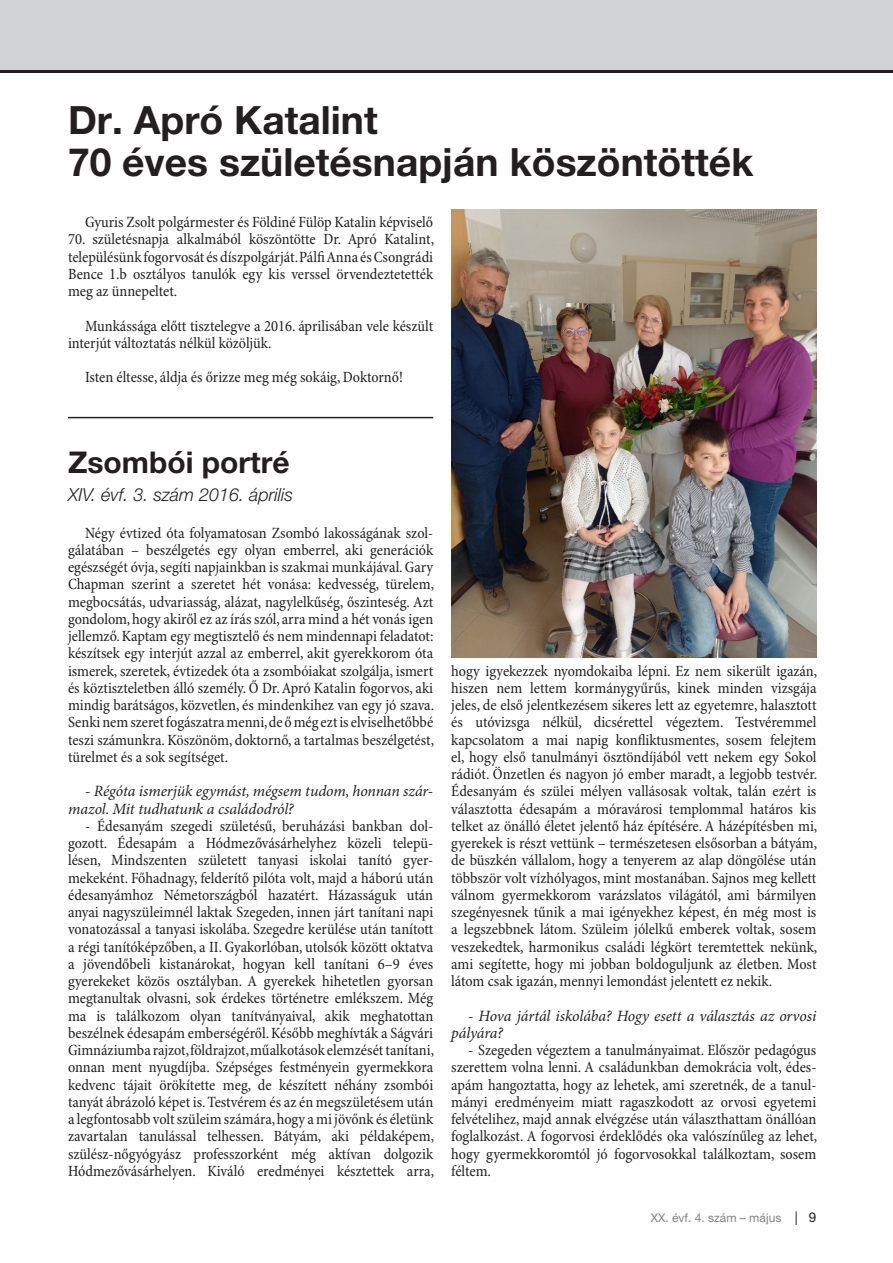
<style>
.page{position:relative;width:893px;height:1263px;background:#fff}
.page>*{position:absolute;margin:0;border:0;box-sizing:border-box;transform-origin:0 0}
.cim_2has{font:700 39px "Helvetica Neue LT Pro";color:#231f20}
.cim_2has-2{font:700 30px "Helvetica Neue LT Pro";color:#231f20}
.alcim_2{font:italic 300 18px "Helvetica Neue LT Pro";color:#231f20}
.kenyer{font:condensed 15.75px/17.2px "Minion Pro";color:#231f20;text-align:justify}
.kenyer-2{font:italic 15.75px/17.2px "Minion Pro";letter-spacing:-.005em;color:#231f20}
.t1{font:12px "Helvetica Neue LT Pro";color:#808285}
.s1{font-style:italic;font-stretch:normal}
.s2{font-size:13.5px;color:#231f20}
</style>
<div class="page">
<div style="left:0;top:0;width:893px;height:72px;background:#d1d2d4"></div>
<hr style="left:0;top:70px;width:893px;height:2px;background:#231f20">
<img style="left:451px;top:210px;width:365px;height:447px">
<hr style="left:68px;top:417px;width:365px;height:1px;background:#231f20">
<p class="cim_2has" style="left:68px;top:96px;width:311px">Dr. Apró Katalint</p>
<p class="cim_2has" style="left:68px;top:138px;width:687px">70 éves születésnapján köszöntötték</p>
<p class="kenyer" style="left:85px;top:214px;width:350px">Gyuris Zsolt polgármester és Földiné Fülöp Katalin képviselő</p>
<p class="kenyer" style="left:68px;top:231px;width:368px">70. születésnapja alkalmából köszöntötte Dr. Apró Katalint, településünk fogorvosát és díszpolgárját. Pálfi Anna és Csongrádi Bence 1.b osztályos tanulók egy kis verssel örvendeztetették meg az ünnepeltet.</p>
<p class="kenyer" style="left:68px;top:318px;width:367px;text-indent:17px">Munkássága előtt tisztelegve a 2016. áprilisában vele készült interjút változtatás nélkül közöljük.</p>
<p class="kenyer" style="left:85px;top:369px;width:319px">Isten éltesse, áldja és őrizze meg még sokáig, Doktornő!</p>
<p class="cim_2has-2" style="left:68px;top:443px;width:223px">Zsombói portré</p>
<p class="alcim_2" style="left:68px;top:484px;width:227px">XIV. évf. 3. szám 2016. április</p>
<p class="kenyer" style="left:68px;top:525px;width:368px;text-indent:17px">Négy évtized óta folyamatosan Zsombó lakosságának szol&shy;gálatában – beszélgetés egy olyan emberrel, aki generációk egészségét óvja, segíti napjainkban is szakmai munkájával. Gary Chapman szerint a szeretet hét vonása: kedvesség, türelem, megbocsátás, udvariasság, alázat, nagylelkűség, őszinteség. Azt gondolom, hogy akiről ez az írás szól, arra mind a hét vonás igen jellemző. Kaptam egy megtisztelő és nem mindennapi feladatot: készítsek egy interjút azzal az emberrel, akit gyerekkorom óta ismerek, szeretek, évtizedek óta a zsombóiakat szolgálja, ismert és köztiszteletben álló személy. Ő Dr. Apró Katalin fogorvos, aki mindig barátságos, közvetlen, és mindenkihez van egy jó szava.<br>Senki nem szeret fogászatra menni, de ő még ezt is elviselhetőbbé teszi számunkra. Köszönöm, doktornő, a tartalmas beszélgetést, türelmet és a sok segítséget.</p>
<p class="kenyer-2" style="left:68px;top:783px;width:367px;text-indent:17px">- Régóta ismerjük egymást, mégsem tudom, honnan szár&shy;mazol. Mit tudhatunk a családodról?</p>
<p class="kenyer" style="left:68px;top:818px;width:368px;text-indent:17px">- Édesanyám szegedi születésű, beruházási bankban dol&shy;gozott. Édesapám a Hódmezővásárhelyhez közeli telepü&shy;lésen, Mindszenten született tanyasi iskolai tanító gyer&shy;mekeként. Főhadnagy, felderítő pilóta volt, majd a háború után édesanyámhoz Németországból hazatért. Házasságuk után anyai nagyszüleimnél laktak Szegeden, innen járt tanítani napi vonatozással a tanyasi iskolába. Szegedre kerülése után tanított a régi tanítóképzőben, a II. Gyakorlóban, utolsók között oktatva a jövendőbeli kistanárokat, hogyan kell tanítani 6–9 éves gyerekeket közös osztályban. A gyerekek hihetetlen gyorsan megtanultak olvasni, sok érdekes történetre emlékszem. Még ma is találkozom olyan tanítványaival, akik meghatottan beszélnek édesapám emberségéről. Később meghívták a Ságvári Gimnáziumba rajzot, földrajzot, műalkotások elemzését tanítani, onnan ment nyugdíjba. Szépséges festményein gyermekkora kedvenc tájait örökítette meg, de készített néhány zsombói tanyát ábrázoló képet is. Testvérem és az én megszületésem után a legfontosabb volt szüleim számára, hogy a mi jövőnk és életünk zavartalan tanulással telhessen. Bátyám, aki példaképem, szülész-nőgyógyász professzorként még aktívan dolgozik Hódmezővásárhelyen. Kiváló eredményei késztettek arra,</p>
<p class="kenyer" style="left:451px;top:663px;width:368px">hogy igyekezzek nyomdokaiba lépni. Ez nem sikerült igazán, hiszen nem lettem kormánygyűrűs, kinek minden vizsgája jeles, de első jelentkezésem sikeres lett az egyetemre, halasztott és utóvizsga nélkül, dicsérettel végeztem. Testvéremmel kapcsolatom a mai napig konfliktusmentes, sosem felejtem el, hogy első tanulmányi ösztöndíjából vett nekem egy Sokol rádiót. Önzetlen és nagyon jó ember maradt, a legjobb testvér.<br>Édesanyám és szülei mélyen vallásosak voltak, talán ezért is választotta édesapám a móravárosi templommal határos kis telket az önálló életet jelentő ház építésére. A házépítésben mi, gyerekek is részt vettünk – természetesen elsősorban a bátyám, de büszkén vállalom, hogy a tenyerem az alap döngölése után többször volt vízhólyagos, mint mostanában. Sajnos meg kellett válnom gyermekkorom varázslatos világától, ami bármilyen szegényesnek tűnik a mai igényekhez képest, én még most is a legszebbnek látom. Szüleim jólelkű emberek voltak, sosem veszekedtek, harmonikus családi légkört teremtettek nekünk, ami segítette, hogy mi jobban boldoguljunk az életben. Most látom csak igazán, mennyi lemondást jelentett ez nekik.</p>
<p class="kenyer-2" style="left:451px;top:1008px;width:367px;text-indent:17px">- Hova jártál iskolába? Hogy esett a választás az orvosi pályára?</p>
<p class="kenyer" style="left:451px;top:1042px;width:368px;text-indent:17px"><span class="s1">-</span> Szegeden végeztem a tanulmányaimat. Először pedagógus szerettem volna lenni. A családunkban demokrácia volt, édes&shy;apám hangoztatta, hogy az lehetek, ami szeretnék, de a tanul&shy;mányi eredményeim miatt ragaszkodott az orvosi egyetemi felvételihez, majd annak elvégzése után választhattam önállóan foglalkozást. A fogorvosi érdeklődés oka valószínűleg az lehet, hogy gyermekkoromtól jó fogorvosokkal találkoztam, sosem féltem.</p>
<p class="t1" style="left:651px;top:1210px;width:167px">XX. évf. 4. szám – május <span class="s2">| 9</span></p>
</div>
